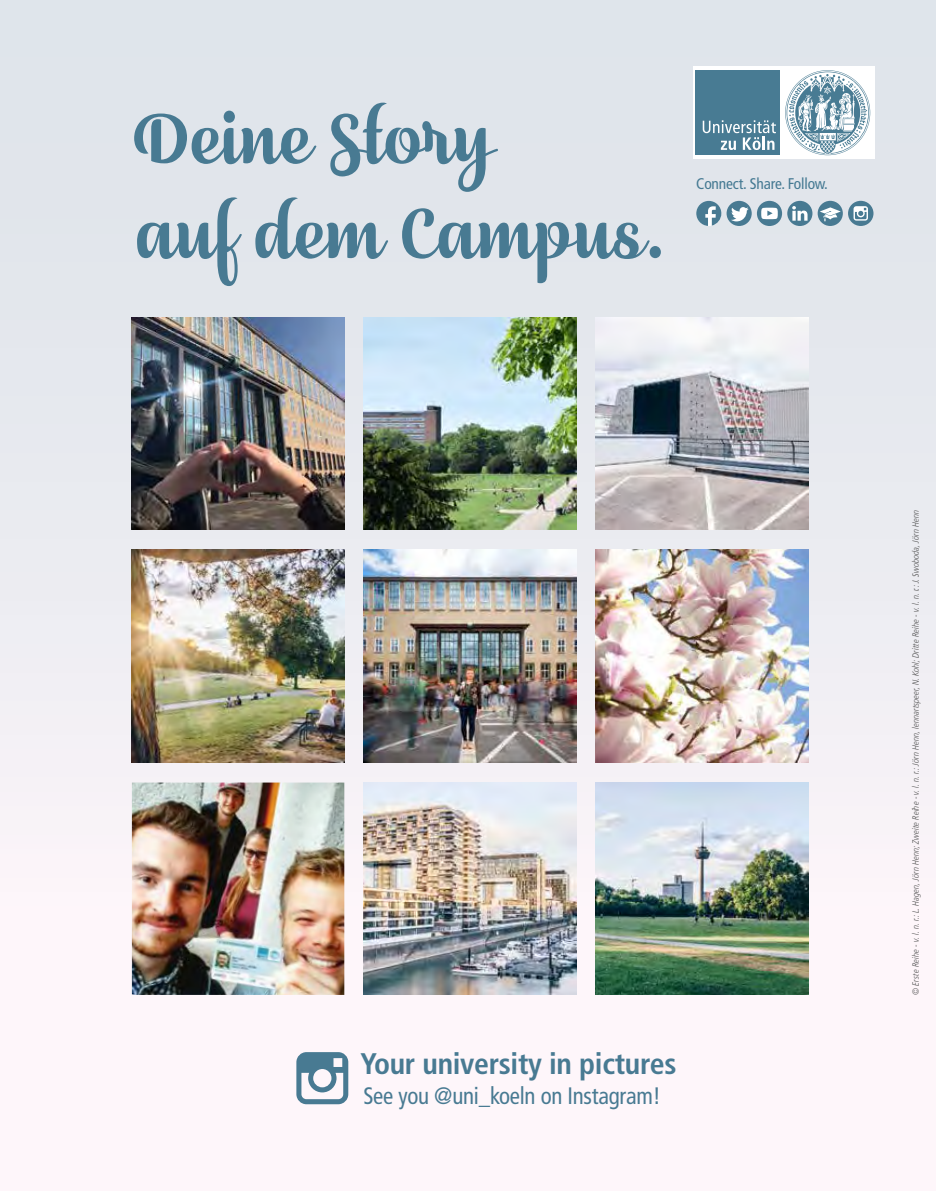
<style>
.page{position:relative;width:936px;height:1191px;background:#fff}
.page>*{position:absolute;margin:0;border:0;box-sizing:border-box;transform-origin:0 0}
.t1{font:72.15px/94.7px "July Seventh";letter-spacing:-.01em;color:#487a92}
.t2{font:700 condensed 29.7px "Frutiger LT Com";letter-spacing:-.01em;color:#487a92}
.t3{font:condensed 23.85px "Frutiger LT Com";letter-spacing:-.01em;color:#487a92;scale:.96 1}
.t4{font:condensed 15.45px "Frutiger LT Com";letter-spacing:-.01em;color:#447992}
.t5{font:italic 300 condensed 9px "Frutiger LT Com";color:#565656}
</style>
<div class="page">
<div style="left:0;top:0;width:935px;height:1191px;background:linear-gradient(to bottom,#dae2e8,#fff7fb)"></div>
<img style="left:132px;top:317px;width:212px;height:213px">
<img style="left:132px;top:550px;width:212px;height:212px">
<img style="left:132px;top:782px;width:212px;height:213px">
<img style="left:364px;top:550px;width:212px;height:212px">
<img style="left:364px;top:782px;width:212px;height:213px">
<img style="left:596px;top:550px;width:212px;height:212px">
<img style="left:596px;top:782px;width:212px;height:213px">
<img style="left:364px;top:317px;width:212px;height:213px">
<img style="left:596px;top:317px;width:212px;height:213px">
<svg style="left:296px;top:1052px;width:52px;height:52px"></svg>
<div style="left:692px;top:66px;width:182px;height:93px;background:#fff"></div>
<div style="left:695px;top:70px;width:85px;height:85px;background:#487b93"></div>
<svg style="left:702px;top:120px;width:74px;height:30px"></svg>
<svg style="left:785px;top:70px;width:85px;height:85px"></svg>
<svg style="left:696px;top:201px;width:25px;height:25px"></svg>
<div style="left:726px;top:201px;width:25px;height:25px;background:#487a92;border-radius:50%"></div>
<svg style="left:731px;top:207px;width:17px;height:14px"></svg>
<div style="left:787px;top:201px;width:25px;height:25px;background:#487a92;border-radius:50%"></div>
<svg style="left:792px;top:206px;width:15px;height:15px"></svg>
<svg style="left:756px;top:201px;width:26px;height:25px"></svg>
<svg style="left:761px;top:208px;width:16px;height:11px"></svg>
<div style="left:817px;top:201px;width:25px;height:25px;background:#487a92;border-radius:50%"></div>
<svg style="left:819px;top:207px;width:21px;height:14px"></svg>
<div style="left:848px;top:201px;width:25px;height:25px;background:#487a92;border-radius:50%"></div>
<svg style="left:853px;top:206px;width:14px;height:15px"></svg>
<svg style="left:0;top:0;width:3px;height:4px"></svg>
<svg style="left:48px;top:1170px;width:9px;height:21px"></svg>
<h1 class="t1" style="left:134px;top:83px;width:534px">Deine Story<br>auf dem Campus.</h1>
<h3 class="t4" style="left:696px;top:174px;width:133px">Connect. Share. Follow.</h3>
<h2 class="t2" style="left:360px;top:1046px;width:317px">Your university in pictures</h2>
<h3 class="t3" style="left:363px;top:1081px;width:311px">See you @uni_koeln on Instagram!</h3>
<p class="t5" style="left:910px;top:995px;width:486px;rotate:-90deg">© Erste Reihe - v. l. n. r.: L. Hagen, Jörn Henn; Zweite Reihe - v. l. n. r.: Jörn Henn, lennartspeer, N. Kohl; Dritte Reihe - v. l. n. r.: J. Swoboda, Jörn Henn</p>
</div>
